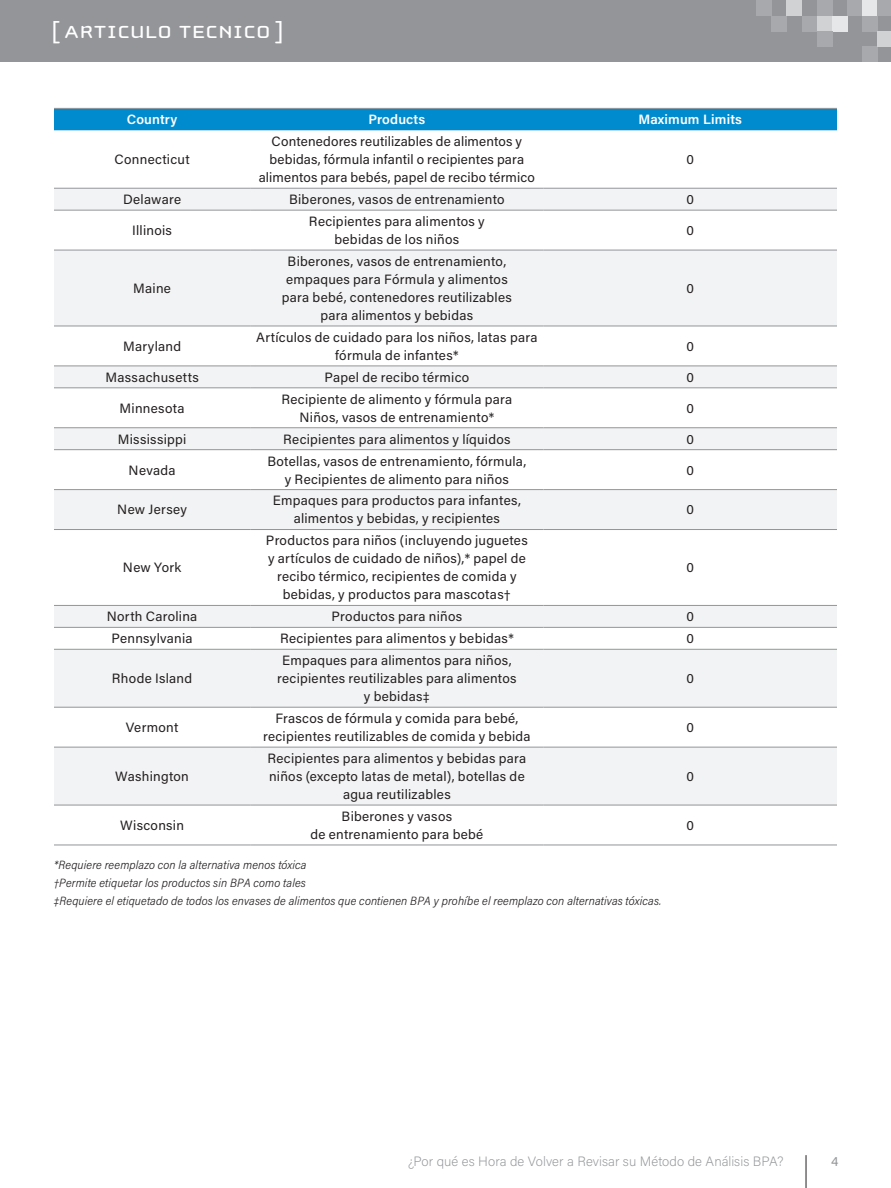
<style>
.page{position:relative;width:891px;height:1188px;background:#fff}
.page>*{position:absolute;margin:0;border:0;box-sizing:border-box;transform-origin:0 0}
.t1{font:25.5px "Cholla Unicase";letter-spacing:.025em;color:#fff;scale:1.1 1}
.t2{font:13.5px/18px "Acumin Pro";letter-spacing:.02em;color:#231f20;text-align:center}
.t3{font:200 13.5px "Acumin Pro";letter-spacing:.005em;color:#939598}
.t4{font:600 13.5px "Acumin Pro";letter-spacing:.01em;color:#fff}
.t5{font:13.5px "Acumin Pro";color:#939598}
.t6{font:italic 300 12px/18px "Acumin Pro Semi Cond";letter-spacing:.01em;color:#231f20}
</style>
<div class="page">
<hr style="left:806px;top:1155px;width:1px;height:33px;background:#231f20">
<div style="left:0;top:0;width:891px;height:62px;background:#939598"></div>
<div style="left:756px;top:0;width:15px;height:16px;background:#a8a9ad"></div>
<div style="left:862px;top:47px;width:15px;height:15px;background:#a8a9ad"></div>
<div style="left:771px;top:16px;width:16px;height:15px;background:#a8a9ad"></div>
<div style="left:787px;top:0;width:15px;height:16px;background:#d1d2d4"></div>
<div style="left:802px;top:16px;width:15px;height:15px;background:#a8a9ad"></div>
<div style="left:817px;top:16px;width:15px;height:15px;background:#d1d2d4"></div>
<div style="left:832px;top:16px;width:16px;height:15px;background:#e6e7e9"></div>
<div style="left:817px;top:0;width:15px;height:16px;background:#a8a9ad"></div>
<div style="left:817px;top:31px;width:15px;height:16px;background:#a8a9ad"></div>
<div style="left:862px;top:0;width:15px;height:16px;background:#e6e7e9"></div>
<div style="left:848px;top:0;width:14px;height:16px;background:#a8a9ad"></div>
<div style="left:877px;top:0;width:14px;height:16px;background:#a8a9ad"></div>
<div style="left:862px;top:16px;width:15px;height:15px;background:#a8a9ad"></div>
<div style="left:877px;top:31px;width:14px;height:16px;background:#d1d2d4"></div>
<div style="left:54px;top:109px;width:783px;height:21px;background:#008bcf"></div>
<svg style="left:54px;top:189px;width:783px;height:616px;fill:#f2f3f4"></svg>
<hr style="left:54px;top:366px;width:196px;height:1px;background:#939598">
<hr style="left:250px;top:366px;width:294px;height:1px;background:#939598">
<hr style="left:544px;top:366px;width:293px;height:1px;background:#939598">
<hr style="left:54px;top:449px;width:196px;height:1px;background:#939598">
<hr style="left:250px;top:449px;width:294px;height:1px;background:#939598">
<hr style="left:544px;top:449px;width:293px;height:1px;background:#939598">
<hr style="left:54px;top:489px;width:196px;height:1px;background:#939598">
<hr style="left:250px;top:489px;width:294px;height:1px;background:#939598">
<hr style="left:544px;top:489px;width:293px;height:1px;background:#939598">
<hr style="left:54px;top:188px;width:196px;height:1px;background:#939598">
<hr style="left:250px;top:188px;width:294px;height:1px;background:#939598">
<hr style="left:544px;top:188px;width:293px;height:1px;background:#939598">
<hr style="left:54px;top:210px;width:196px;height:1px;background:#939598">
<hr style="left:250px;top:210px;width:294px;height:1px;background:#939598">
<hr style="left:544px;top:210px;width:293px;height:1px;background:#939598">
<hr style="left:54px;top:250px;width:196px;height:1px;background:#939598">
<hr style="left:250px;top:250px;width:294px;height:1px;background:#939598">
<hr style="left:544px;top:250px;width:293px;height:1px;background:#939598">
<hr style="left:54px;top:326px;width:196px;height:1px;background:#939598">
<hr style="left:250px;top:326px;width:294px;height:1px;background:#939598">
<hr style="left:544px;top:326px;width:293px;height:1px;background:#939598">
<hr style="left:54px;top:387px;width:196px;height:1px;background:#939598">
<hr style="left:250px;top:387px;width:294px;height:1px;background:#939598">
<hr style="left:544px;top:387px;width:293px;height:1px;background:#939598">
<hr style="left:54px;top:529px;width:196px;height:1px;background:#939598">
<hr style="left:250px;top:529px;width:294px;height:1px;background:#939598">
<hr style="left:54px;top:605px;width:196px;height:1px;background:#939598">
<hr style="left:250px;top:605px;width:294px;height:1px;background:#939598">
<hr style="left:544px;top:529px;width:293px;height:1px;background:#939598">
<hr style="left:544px;top:605px;width:293px;height:1px;background:#939598">
<hr style="left:54px;top:627px;width:196px;height:1px;background:#939598">
<hr style="left:250px;top:627px;width:294px;height:1px;background:#939598">
<hr style="left:544px;top:627px;width:293px;height:1px;background:#939598">
<hr style="left:54px;top:649px;width:196px;height:1px;background:#939598">
<hr style="left:250px;top:649px;width:294px;height:1px;background:#939598">
<hr style="left:544px;top:649px;width:293px;height:1px;background:#939598">
<hr style="left:54px;top:707px;width:196px;height:1px;background:#939598">
<hr style="left:250px;top:707px;width:294px;height:1px;background:#939598">
<hr style="left:544px;top:707px;width:293px;height:1px;background:#939598">
<hr style="left:54px;top:747px;width:196px;height:1px;background:#939598">
<hr style="left:250px;top:747px;width:294px;height:1px;background:#939598">
<hr style="left:544px;top:747px;width:293px;height:1px;background:#939598">
<hr style="left:54px;top:805px;width:196px;height:1px;background:#939598">
<hr style="left:250px;top:805px;width:294px;height:1px;background:#939598">
<hr style="left:544px;top:805px;width:293px;height:1px;background:#939598">
<hr style="left:54px;top:845px;width:196px;height:1px;background:#939598">
<hr style="left:250px;top:845px;width:294px;height:1px;background:#939598">
<hr style="left:544px;top:845px;width:293px;height:1px;background:#939598">
<hr style="left:54px;top:427px;width:196px;height:1px;background:#939598">
<hr style="left:250px;top:427px;width:294px;height:1px;background:#939598">
<hr style="left:544px;top:427px;width:293px;height:1px;background:#939598">
<hr style="left:54px;top:108px;width:196px;height:1px;background:#939598">
<hr style="left:250px;top:108px;width:294px;height:1px;background:#939598">
<hr style="left:544px;top:108px;width:293px;height:1px;background:#939598">
<h1 class="t1" style="left:51px;top:19px;width:213px">[ ARTICULO TECNICO ]</h1>
<p class="t4" style="left:127px;top:110px;width:52px">Country</p>
<p class="t4" style="left:369px;top:110px;width:58px">Products</p>
<p class="t4" style="left:639px;top:110px;width:105px">Maximum Limits</p>
<p class="t2" style="left:114px;top:150px;width:77px">Connecticut</p>
<p class="t2" style="left:259px;top:132px;width:278px">Contenedores reutilizables de alimentos y bebidas, fórmula infantil o recipientes para alimentos para bebés, papel de recibo térmico</p>
<p class="t2" style="left:687px;top:150px;width:9px">0</p>
<p class="t2" style="left:123px;top:190px;width:60px">Delaware</p>
<p class="t2" style="left:289px;top:190px;width:217px">Biberones, vasos de entrenamiento</p>
<p class="t2" style="left:687px;top:190px;width:9px">0</p>
<p class="t2" style="left:132px;top:221px;width:41px">Illinois</p>
<p class="t2" style="left:309px;top:212px;width:177px">Recipientes para alimentos y bebidas de los niños</p>
<p class="t2" style="left:687px;top:221px;width:9px">0</p>
<p class="t2" style="left:133px;top:279px;width:39px">Maine</p>
<p class="t2" style="left:282px;top:252px;width:232px">Biberones, vasos de entrenamiento, empaques para Fórmula y alimentos para bebé, contenedores reutilizables para alimentos y bebidas</p>
<p class="t2" style="left:687px;top:279px;width:9px">0</p>
<p class="t2" style="left:123px;top:337px;width:60px">Maryland</p>
<p class="t2" style="left:256px;top:328px;width:283px">Artículos de cuidado para los niños, latas para fórmula de infantes*</p>
<p class="t2" style="left:687px;top:337px;width:9px">0</p>
<p class="t2" style="left:105px;top:368px;width:95px">Massachusetts</p>
<p class="t2" style="left:324px;top:368px;width:146px">Papel de recibo térmico</p>
<p class="t2" style="left:687px;top:368px;width:9px">0</p>
<p class="t2" style="left:120px;top:398px;width:66px">Minnesota</p>
<p class="t2" style="left:281px;top:389px;width:232px">Recipiente de alimento y fórmula para<br>Niños, vasos de entrenamiento*</p>
<p class="t2" style="left:687px;top:398px;width:9px">0</p>
<p class="t2" style="left:118px;top:429px;width:70px">Mississippi</p>
<p class="t2" style="left:283px;top:429px;width:229px">Recipientes para alimentos y líquidos</p>
<p class="t2" style="left:687px;top:429px;width:9px">0</p>
<p class="t2" style="left:129px;top:460px;width:48px">Nevada</p>
<p class="t2" style="left:267px;top:451px;width:260px">Botellas, vasos de entrenamiento, fórmula, y Recipientes de alimento para niños</p>
<p class="t2" style="left:687px;top:460px;width:9px">0</p>
<p class="t2" style="left:117px;top:500px;width:71px">New Jersey</p>
<p class="t2" style="left:273px;top:491px;width:249px">Empaques para productos para infantes, alimentos y bebidas, y recipientes</p>
<p class="t2" style="left:687px;top:500px;width:9px">0</p>
<p class="t2" style="left:123px;top:558px;width:60px">New York</p>
<p class="t2" style="left:266px;top:531px;width:263px">Productos para niños (incluyendo juguetes y artículos de cuidado de niños),* papel de recibo térmico, recipientes de comida y bebidas, y productos para mascotas†</p>
<p class="t2" style="left:687px;top:558px;width:9px">0</p>
<p class="t2" style="left:107px;top:607px;width:92px">North Carolina</p>
<p class="t2" style="left:332px;top:607px;width:132px">Productos para niños</p>
<p class="t2" style="left:687px;top:607px;width:9px">0</p>
<p class="t2" style="left:111px;top:629px;width:83px">Pennsylvania</p>
<p class="t2" style="left:280px;top:629px;width:235px">Recipientes para alimentos y bebidas*</p>
<p class="t2" style="left:687px;top:629px;width:9px">0</p>
<p class="t2" style="left:112px;top:669px;width:82px">Rhode Island</p>
<p class="t2" style="left:277px;top:651px;width:241px">Empaques para alimentos para niños, recipientes reutilizables para alimentos y bebidas‡</p>
<p class="t2" style="left:687px;top:669px;width:9px">0</p>
<p class="t2" style="left:126px;top:718px;width:54px">Vermont</p>
<p class="t2" style="left:263px;top:709px;width:269px">Frascos de fórmula y comida para bebé, recipientes reutilizables de comida y bebida</p>
<p class="t2" style="left:687px;top:718px;width:9px">0</p>
<p class="t2" style="left:115px;top:767px;width:75px">Washington</p>
<p class="t2" style="left:268px;top:749px;width:260px">Recipientes para alimentos y bebidas para niños (excepto latas de metal), botellas de agua reutilizables</p>
<p class="t2" style="left:687px;top:767px;width:9px">0</p>
<p class="t2" style="left:120px;top:816px;width:65px">Wisconsin</p>
<p class="t2" style="left:310px;top:807px;width:174px">Biberones y vasos<br>de entrenamiento para bebé</p>
<p class="t2" style="left:687px;top:816px;width:9px">0</p>
<p class="t6" style="left:54px;top:856px;width:609px">*Requiere reemplazo con la alternativa menos tóxica<br>†Permite etiquetar los productos sin BPA como tales<br>‡Requiere el etiquetado de todos los envases de alimentos que contienen BPA y prohíbe el reemplazo con alternativas tóxicas.</p>
<p class="t3" style="left:408px;top:1152px;width:377px">¿Por qué es Hora de Volver a Revisar su Método de Análisis BPA?</p>
<p class="t5" style="left:831px;top:1151px;width:9px">4</p>
</div>
